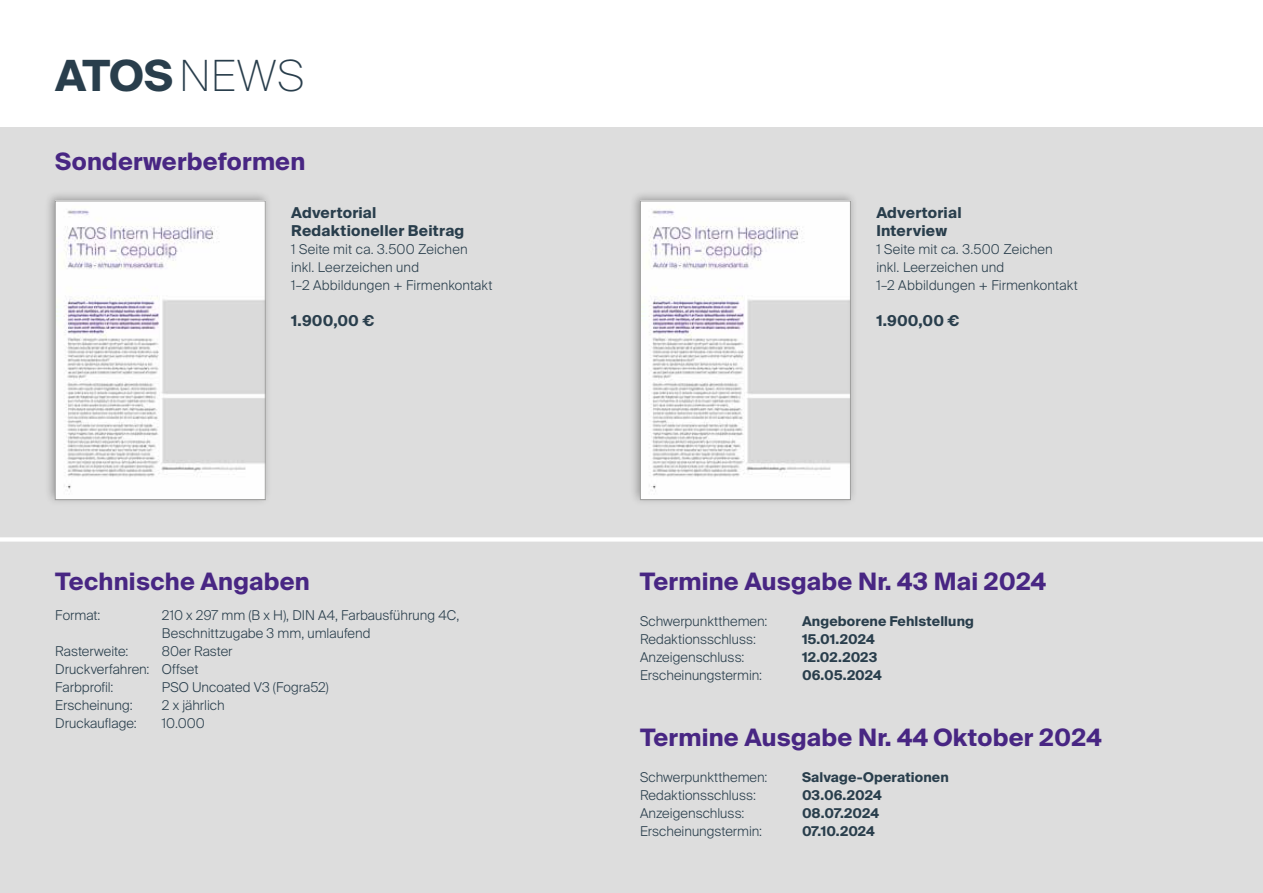
<style>
.page{position:relative;width:1263px;height:893px;background:#fff}
.page>*{position:absolute;margin:0;border:0;box-sizing:border-box;transform-origin:0 0}
.t1{font:700 42.9px "Suisse Intl";color:#293e4c}
.t2{font:700 24px "Suisse Intl";letter-spacing:.01em;color:#482683}
.t3{font:700 15px/18px "Suisse Intl";letter-spacing:.015em;color:#293e4c}
.t4{font:300 13.5px/18px "Suisse Intl";letter-spacing:.005em;color:#293e4c}
.t5{font:700 13.5px "Suisse Intl";letter-spacing:.01em;color:#293e4c}
.s1{font-weight:100}
</style>
<div class="page">
<div style="left:0;top:128px;width:1263px;height:765px;background:#ddd"></div>
<div style="left:0;top:537px;width:1263px;height:5px;background:#fff"></div>
<div style="left:44px;top:190px;width:228px;height:317px;background:#000;opacity:.3"></div>
<img style="left:57px;top:203px;width:207px;height:295px">
<div style="left:55px;top:201px;width:211px;height:299px;border:1px solid #9d9d9c"></div>
<div style="left:629px;top:190px;width:228px;height:317px;background:#000;opacity:.3"></div>
<img style="left:642px;top:203px;width:207px;height:295px">
<div style="left:640px;top:201px;width:211px;height:299px;border:1px solid #9d9d9c"></div>
<h1 class="t1" style="left:55px;top:51px;width:250px">ATOS <span class="s1">NEWS</span></h1>
<h2 class="t2" style="left:55px;top:147px;width:252px">Sonderwerbeformen</h2>
<p class="t3" style="left:291px;top:203px;width:175px">Advertorial<br>Redaktioneller Beitrag</p>
<p class="t4" style="left:291px;top:240px;width:203px">1 Seite mit ca. 3.500 Zeichen inkl. Leerzeichen und<br>1–2 Abbildungen + Firmenkontakt</p>
<p class="t3" style="left:291px;top:311px;width:85px">1.900,00 €</p>
<p class="t3" style="left:876px;top:203px;width:87px">Advertorial<br>Interview</p>
<p class="t4" style="left:876px;top:240px;width:203px">1 Seite mit ca. 3.500 Zeichen inkl. Leerzeichen und<br>1–2 Abbildungen + Firmenkontakt</p>
<p class="t3" style="left:876px;top:311px;width:85px">1.900,00 €</p>
<h2 class="t2" style="left:55px;top:567px;width:256px">Technische Angaben</h2>
<h2 class="t2" style="left:640px;top:567px;width:408px">Termine Ausgabe Nr. 43 Mai 2024</h2>
<p class="t4" style="left:640px;top:612px;width:129px">Schwerpunktthemen:</p>
<p class="t5" style="left:802px;top:613px;width:174px">Angeborene Fehlstellung</p>
<p class="t4" style="left:640px;top:630px;width:118px">Redaktionsschluss:</p>
<p class="t5" style="left:802px;top:631px;width:74px">15.01.2024</p>
<p class="t4" style="left:640px;top:648px;width:106px">Anzeigenschluss:</p>
<p class="t5" style="left:802px;top:649px;width:77px">12.02.2023</p>
<p class="t4" style="left:640px;top:666px;width:124px">Erscheinungstermin:</p>
<p class="t5" style="left:802px;top:667px;width:81px">06.05.2024</p>
<p class="t4" style="left:55px;top:606px;width:47px">Format:</p>
<p class="t4" style="left:162px;top:606px;width:299px">210 x 297 mm (B x H), DIN A4, Farbausführung 4C,<br>Beschnittzugabe 3 mm, umlaufend</p>
<p class="t4" style="left:55px;top:642px;width:75px">Rasterweite:</p>
<p class="t4" style="left:55px;top:642px;width:179px;text-indent:107px">80er Raster<br>Druckverfahren: Offset<br>Farbprofil:</p>
<p class="t4" style="left:162px;top:678px;width:169px">PSO Uncoated V3 (Fogra52)</p>
<p class="t4" style="left:55px;top:696px;width:79px">Erscheinung:</p>
<p class="t4" style="left:162px;top:696px;width:64px">2 x jährlich</p>
<p class="t4" style="left:55px;top:714px;width:83px">Druckauflage:</p>
<p class="t4" style="left:162px;top:714px;width:45px">10.000</p>
<h2 class="t2" style="left:640px;top:723px;width:463px">Termine Ausgabe Nr. 44 Oktober 2024</h2>
<p class="t4" style="left:640px;top:768px;width:129px">Schwerpunktthemen:</p>
<p class="t5" style="left:802px;top:769px;width:148px">Salvage-Operationen</p>
<p class="t4" style="left:640px;top:786px;width:118px">Redaktionsschluss:</p>
<p class="t5" style="left:802px;top:787px;width:81px">03.06.2024</p>
<p class="t4" style="left:640px;top:804px;width:106px">Anzeigenschluss:</p>
<p class="t5" style="left:802px;top:805px;width:78px">08.07.2024</p>
<p class="t4" style="left:640px;top:822px;width:124px">Erscheinungstermin:</p>
<p class="t5" style="left:802px;top:823px;width:74px">07.10.2024</p>
</div>
